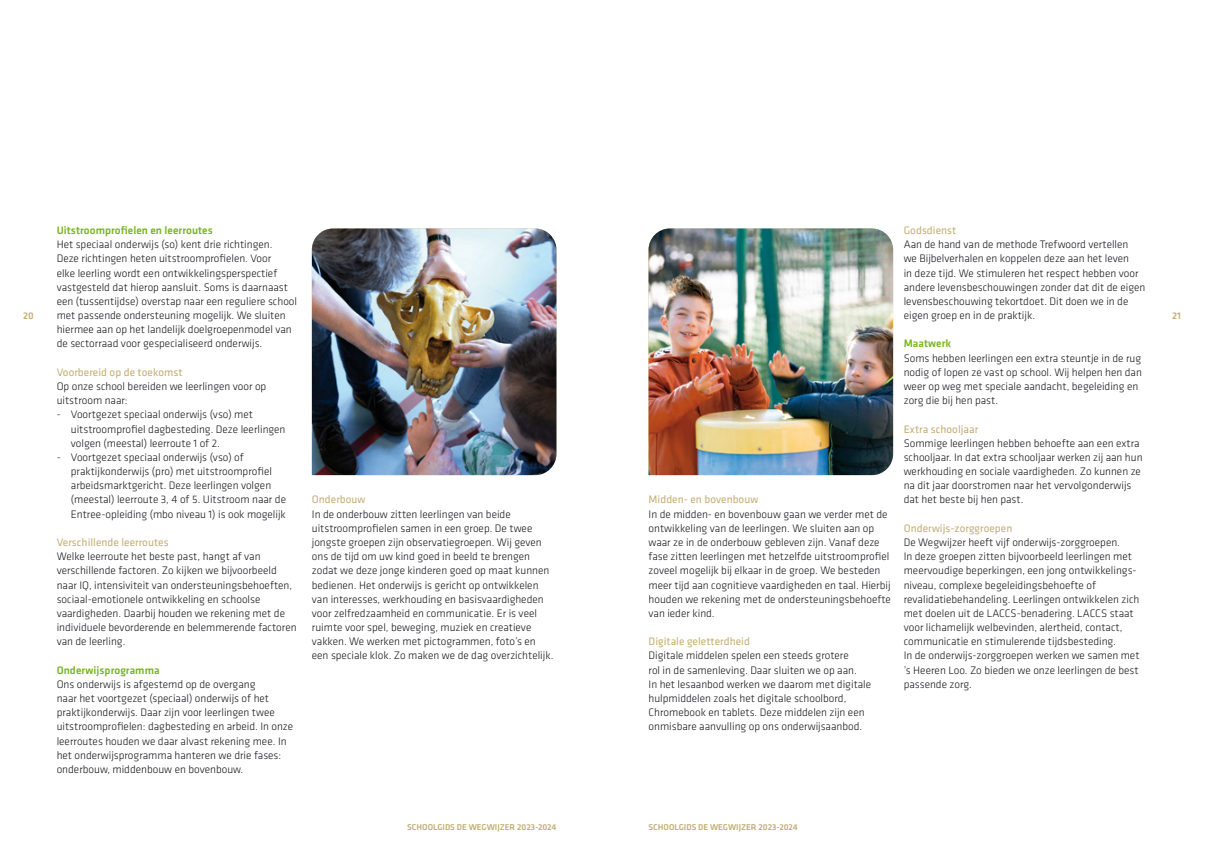
<style>
.page{position:relative;width:1205px;height:851px;background:#fff}
.page>*{position:absolute;margin:0;border:0;box-sizing:border-box;transform-origin:0 0}
.br{font:300 11.25px/14.1px "Klavika";color:#1a171c}
.tk2{font:11.25px "Klavika";letter-spacing:.005em;color:#c2ad74}
.tk1{font:500 11.25px "Klavika";letter-spacing:.005em;color:#7ab51d}
.t1{font:500 10px "Klavika";color:#c2ad74}
.t2{font:500 8.75px "Klavika";color:#c2ad74}
</style>
<div class="page">
<img style="left:312px;top:228px;width:244px;height:247px">
<img style="left:648px;top:228px;width:245px;height:247px">
<p class="tk1" style="left:57px;top:223px;width:158px">Uitstroomprofielen en leerroutes</p>
<p class="br" style="left:57px;top:237px;width:242px">Het speciaal onderwijs (so) kent drie richtingen.<br>Deze richtingen heten uitstroomprofielen. Voor<br>elke leerling wordt een ontwikkelingsperspectief vastgesteld dat hierop aansluit. Soms is daarnaast een (tussentijdse) overstap naar een reguliere school met passende ondersteuning mogelijk. We sluiten hiermee aan op het landelijk doelgroepenmodel van de sectorraad voor gespecialiseerd onderwijs.</p>
<p class="tk2" style="left:57px;top:364px;width:127px">Voorbereid op de toekomst</p>
<p class="br" style="left:57px;top:379px;width:211px">Op onze school bereiden we leerlingen voor op uitstroom naar:</p>
<p class="br" style="left:71px;top:407px;width:216px;text-indent:-14px">- Voortgezet speciaal onderwijs (vso) met uitstroomprofiel dagbesteding. Deze leerlingen volgen (meestal) leerroute 1 of 2.</p>
<p class="br" style="left:71px;top:450px;width:217px;text-indent:-14px">- Voortgezet speciaal onderwijs (vso) of praktijkonderwijs (pro) met uitstroomprofiel arbeidsmarktgericht. Deze leerlingen volgen (meestal) leerroute 3, 4 of 5. Uitstroom naar de Entree-opleiding (mbo niveau 1) is ook mogelijk</p>
<p class="tk2" style="left:57px;top:535px;width:113px">Verschillende leerroutes</p>
<p class="br" style="left:57px;top:549px;width:241px">Welke leerroute het beste past, hangt af van verschillende factoren. Zo kijken we bijvoorbeeld naar IQ, intensiviteit van ondersteuningsbehoeften, sociaal-emotionele ontwikkeling en schoolse vaardigheden. Daarbij houden we rekening met de individuele bevorderende en belemmerende factoren van de leerling.</p>
<p class="tk1" style="left:57px;top:662px;width:104px">Onderwijsprogramma</p>
<p class="br" style="left:57px;top:676px;width:238px">Ons onderwijs is afgestemd op de overgang<br>naar het voortgezet (speciaal) onderwijs of het praktijkonderwijs. Daar zijn voor leerlingen twee uitstroomprofielen: dagbesteding en arbeid. In onze leerroutes houden we daar alvast rekening mee. In het onderwijsprogramma hanteren we drie fases: onderbouw, middenbouw en bovenbouw.</p>
<p class="tk2" style="left:904px;top:223px;width:54px">Godsdienst</p>
<p class="br" style="left:904px;top:237px;width:243px">Aan de hand van de methode Trefwoord vertellen<br>we Bijbelverhalen en koppelen deze aan het leven<br>in deze tijd. We stimuleren het respect hebben voor andere levensbeschouwingen zonder dat dit de eigen levensbeschouwing tekortdoet. Dit doen we in de eigen groep en in de praktijk.</p>
<p class="tk1" style="left:904px;top:336px;width:49px">Maatwerk</p>
<p class="br" style="left:904px;top:350px;width:240px">Soms hebben leerlingen een extra steuntje in de rug nodig of lopen ze vast op school. Wij helpen hen dan weer op weg met speciale aandacht, begeleiding en zorg die bij hen past.</p>
<p class="tk2" style="left:904px;top:421px;width:76px">Extra schooljaar</p>
<p class="br" style="left:904px;top:436px;width:240px">Sommige leerlingen hebben behoefte aan een extra schooljaar. In dat extra schooljaar werken zij aan hun werkhouding en sociale vaardigheden. Zo kunnen ze na dit jaar doorstromen naar het vervolgonderwijs dat het beste bij hen past.</p>
<p class="tk2" style="left:904px;top:520px;width:110px">Onderwijs-zorggroepen</p>
<p class="br" style="left:904px;top:535px;width:237px">De Wegwijzer heeft vijf onderwijs-zorggroepen.<br>In deze groepen zitten bijvoorbeeld leerlingen met meervoudige beperkingen, een jong ontwikkelings&shy;niveau, complexe begeleidingsbehoefte of revalidatiebehandeling. Leerlingen ontwikkelen zich met doelen uit de LACCS-benadering. LACCS staat voor lichamelijk welbevinden, alertheid, contact, communicatie en stimulerende tijdsbesteding.<br>In de onderwijs-zorggroepen werken we samen met ’s Heeren Loo. Zo bieden we onze leerlingen de best passende zorg.</p>
<p class="t1" style="left:23px;top:309px;width:12px">20</p>
<p class="t1" style="left:1172px;top:309px;width:10px">21</p>
<p class="tk2" style="left:312px;top:492px;width:55px">Onderbouw</p>
<p class="br" style="left:312px;top:506px;width:243px">In de onderbouw zitten leerlingen van beide uitstroomprofielen samen in een groep. De twee jongste groepen zijn observatiegroepen. Wij geven ons de tijd om uw kind goed in beeld te brengen zodat we deze jonge kinderen goed op maat kunnen bedienen. Het onderwijs is gericht op ontwikkelen van interesses, werkhouding en basisvaardigheden voor zelfredzaamheid en communicatie. Er is veel ruimte voor spel, beweging, muziek en creatieve vakken. We werken met pictogrammen, foto’s en een speciale klok. Zo maken we de dag overzichtelijk.</p>
<p class="tk2" style="left:648px;top:492px;width:111px">Midden- en bovenbouw</p>
<p class="br" style="left:648px;top:506px;width:244px">In de midden- en bovenbouw gaan we verder met de ontwikkeling van de leerlingen. We sluiten aan op waar ze in de onderbouw gebleven zijn. Vanaf deze fase zitten leerlingen met hetzelfde uitstroomprofiel zoveel mogelijk bij elkaar in de groep. We besteden meer tijd aan cognitieve vaardigheden en taal. Hierbij houden we rekening met de ondersteuningsbehoefte van ieder kind.</p>
<p class="tk2" style="left:648px;top:634px;width:103px">Digitale geletterdheid</p>
<p class="br" style="left:648px;top:648px;width:224px">Digitale middelen spelen een steeds grotere<br>rol in de samenleving. Daar sluiten we op aan.<br>In het lesaanbod werken we daarom met digitale hulpmiddelen zoals het digitale schoolbord, Chromebook en tablets. Deze middelen zijn een onmisbare aanvulling op ons onderwijsaanbod.</p>
<p class="t2" style="left:407px;top:820px;width:81px">SCHOOLGIDS De Wegwi</p>
<p class="t2" style="left:497px;top:820px;width:60px">jzer 2023-2024</p>
<p class="t2" style="left:648px;top:820px;width:81px">SCHOOLGIDS De Wegwi</p>
<p class="t2" style="left:739px;top:820px;width:60px">jzer 2023-2024</p>
</div>
